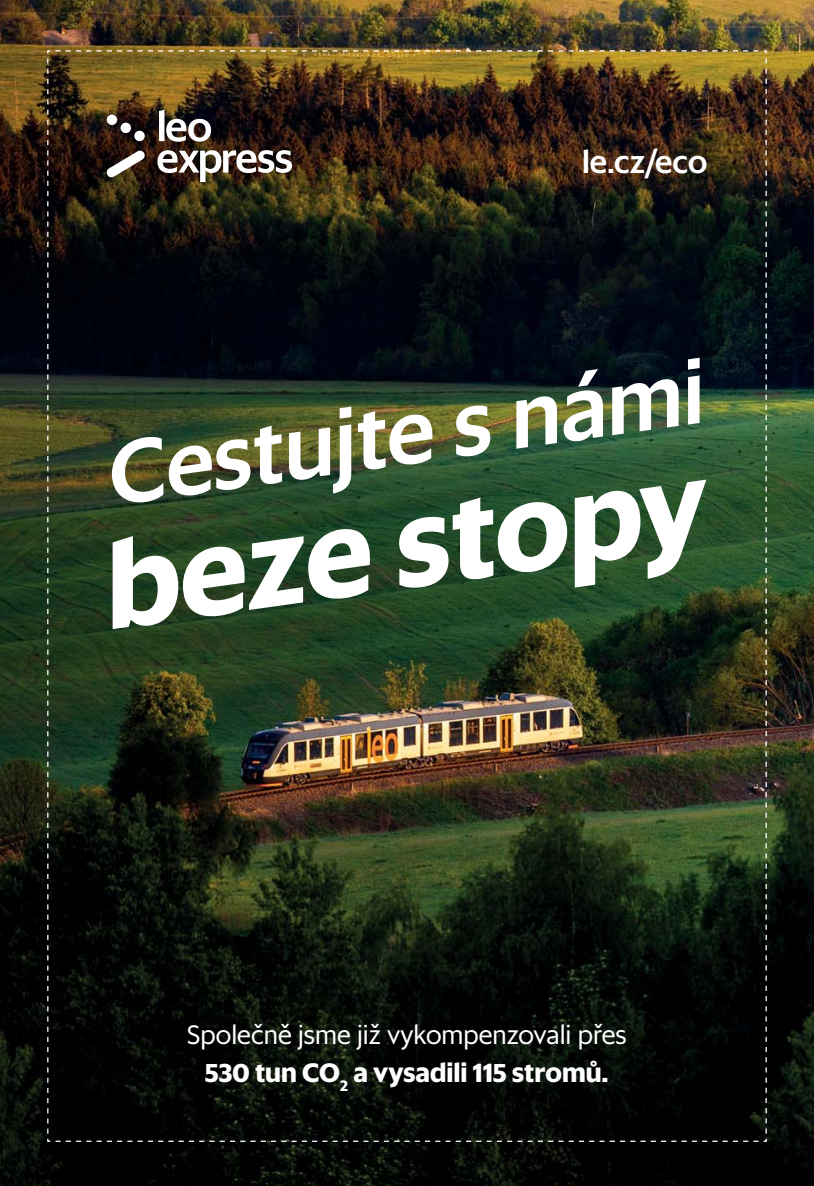
<style>
.page{position:relative;width:814px;height:1186px;background:#fff}
.page>*{position:absolute;margin:0;border:0;box-sizing:border-box;transform-origin:0 0}
.t1{font:700 119px "Sanomat Sans";color:#fff}
.t2{font:500 87.5px "Sanomat Sans";color:#fff}
.t3{font:500 31.5px "Sanomat Sans";color:#fff}
.t4{font:26.25px/38.5px "Sanomat Sans";color:#fff;text-align:center}
.s1{font-weight:700}
</style>
<div class="page">
<img style="left:0;top:0;width:814px;height:1186px">
<img style="left:47px;top:50px;width:720px;height:1092px">
<p class="t3" style="left:582px;top:147px;width:127px">le.cz/eco</p>
<h2 class="t2" style="left:99px;top:434px;width:602px;rotate:-8deg">Cestujte s námi</h2>
<h1 class="t1" style="left:92px;top:520px;width:607px;rotate:-8deg">beze stopy</h1>
<p class="t4" style="left:187px;top:1017px;width:441px">Společně jsme již vykompenzovali přes<br><span class="s1">530 tun CO</span><sub>2</sub> <span class="s1">a vysadili 115 stromů.</span></p>
</div>
